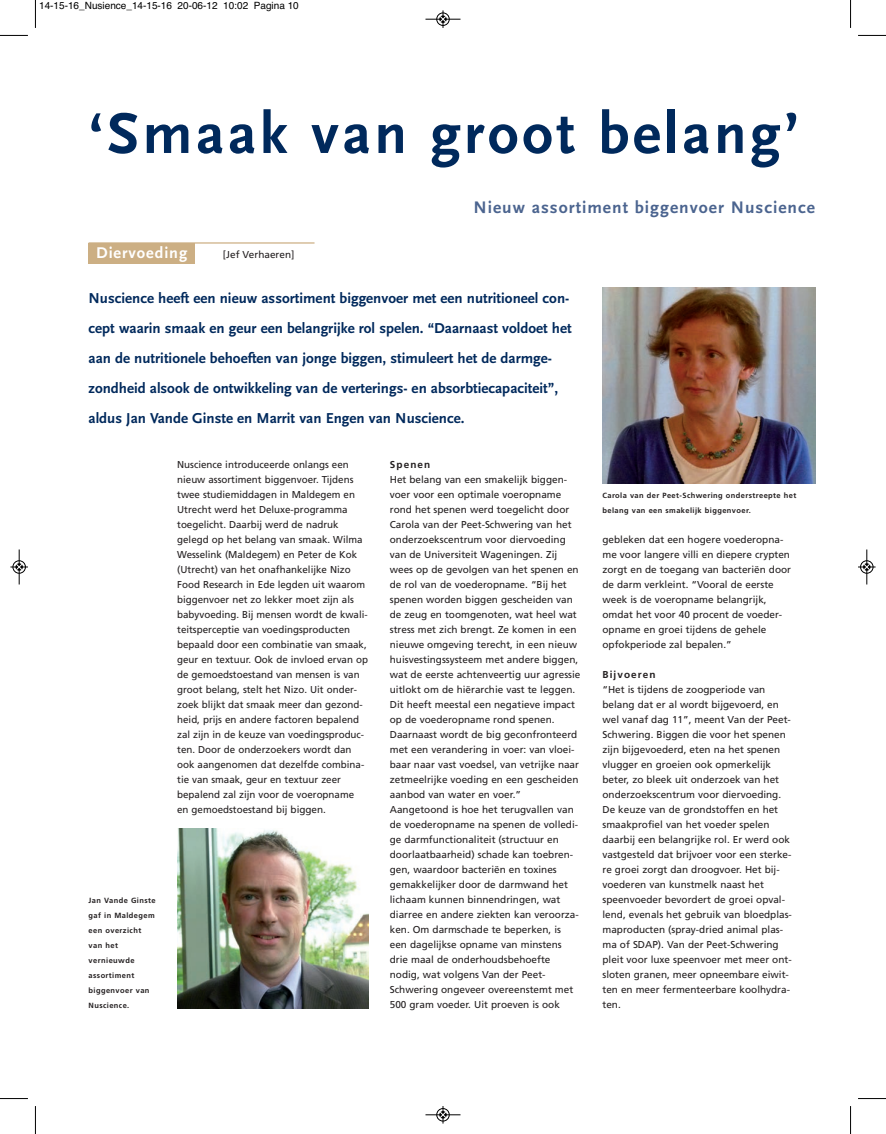
<style>
.page{position:relative;width:886px;height:1134px;background:#fff}
.page>*{position:absolute;margin:0;border:0;box-sizing:border-box;transform-origin:0 0}
.t1{font:700 60px "Scala Sans";letter-spacing:.055em;color:#00295c}
.t2{font:700 17.5px "Scala Sans";letter-spacing:.055em;color:#4b648f}
.t3{font:700 16.25px "Scala Sans";letter-spacing:.055em;color:#fff}
.t4{font:700 15px/30px "Scala Sans";color:#00295c}
.t5{font:10px/15px "Frutiger";color:#231f20}
.t6{font:10px "Helvetica";color:#000}
.t7{font:700 7.5px/15px "Frutiger";letter-spacing:.055em;color:#231f20}
.s1{font-weight:700}
</style>
<div class="page">
<div style="left:89px;top:243px;width:106px;height:20px;background:#ccaf84"></div>
<hr style="left:89px;top:242px;width:225px;height:2px;background:#ccaf84">
<img style="left:602px;top:288px;width:213px;height:195px">
<img style="left:177px;top:828px;width:191px;height:180px">
<svg style="left:35px;top:0;width:1px;height:28px"></svg>
<svg style="left:0;top:35px;width:28px;height:1px"></svg>
<svg style="left:850px;top:0;width:1px;height:28px"></svg>
<svg style="left:858px;top:35px;width:28px;height:1px"></svg>
<svg style="left:35px;top:1106px;width:1px;height:28px"></svg>
<svg style="left:0;top:1098px;width:28px;height:1px"></svg>
<svg style="left:850px;top:1106px;width:1px;height:28px"></svg>
<svg style="left:858px;top:1098px;width:28px;height:1px"></svg>
<div style="left:436px;top:13px;width:14px;height:13px;border:1px solid #fff;border-radius:50%"></div>
<hr style="left:425px;top:19px;width:35px;height:1px;background:#000">
<div style="left:437px;top:13px;width:12px;height:13px;border:1px solid #000;border-radius:50%"></div>
<svg style="left:440px;top:10px;width:6px;height:18px"></svg>
<div style="left:436px;top:1108px;width:14px;height:13px;border:1px solid #fff;border-radius:50%"></div>
<hr style="left:425px;top:1114px;width:35px;height:1px;background:#000">
<div style="left:437px;top:1108px;width:12px;height:13px;border:1px solid #000;border-radius:50%"></div>
<svg style="left:440px;top:1106px;width:6px;height:17px"></svg>
<div style="left:13px;top:560px;width:13px;height:14px;border:1px solid #fff;border-radius:50%"></div>
<hr style="left:19px;top:549px;width:1px;height:35px;background:#000">
<div style="left:13px;top:561px;width:13px;height:12px;border:1px solid #000;border-radius:50%"></div>
<svg style="left:10px;top:564px;width:18px;height:6px"></svg>
<div style="left:860px;top:560px;width:13px;height:14px;border:1px solid #fff;border-radius:50%"></div>
<hr style="left:866px;top:549px;width:1px;height:35px;background:#000">
<div style="left:860px;top:561px;width:13px;height:12px;border:1px solid #000;border-radius:50%"></div>
<svg style="left:858px;top:564px;width:17px;height:6px"></svg>
<p class="t6" style="left:39px;top:2px;width:261px">14-15-16_Nusience_14-15-16 20-06-12 10:02 Pagina 10</p>
<p class="t1" style="left:89px;top:110px;width:712px">‘Smaak van groot belang’</p>
<p class="t3" style="left:96px;top:246px;width:93px">Diervoeding</p>
<p class="t5" style="left:223px;top:248px;width:73px">[Jef Verhaeren]</p>
<p class="t2" style="left:473px;top:200px;width:343px">Nieuw assortiment biggenvoer Nuscience</p>
<p class="t4" style="left:89px;top:284px;width:485px">Nuscience heeft een nieuw assortiment biggenvoer met een nutritioneel con&shy;cept waarin smaak en geur een belangrijke rol spelen. “Daarnaast voldoet het aan de nutritionele behoeften van jonge biggen, stimuleert het de darmge&shy;zondheid alsook de ontwikkeling van de verterings- en absorbtiecapaciteit”, aldus Jan Vande Ginste en Marrit van Engen van Nuscience.</p>
<p class="t7" style="left:89px;top:893px;width:69px">Jan Vande Ginste gaf in Maldegem een overzicht van het vernieuwde assortiment biggenvoer van<br>Nuscience.</p>
<p class="t5" style="left:177px;top:458px;width:192px">Nuscience introduceerde onlangs een nieuw assortiment biggenvoer. Tijdens twee studiemiddagen in Maldegem en Utrecht werd het Deluxe-programma toegelicht. Daarbij werd de nadruk gelegd op het belang van smaak. Wilma Wesselink (Maldegem) en Peter de Kok (Utrecht) van het onafhankelijke Nizo Food Research in Ede legden uit waarom biggenvoer net zo lekker moet zijn als babyvoeding. Bij mensen wordt de kwali&shy;teitsperceptie van voedingsproducten bepaald door een combinatie van smaak, geur en textuur. Ook de invloed ervan op de gemoedstoestand van mensen is van groot belang, stelt het Nizo. Uit onder&shy;zoek blijkt dat smaak meer dan gezond&shy;heid, prijs en andere factoren bepalend zal zijn in de keuze van voedingsproduc&shy;ten. Door de onderzoekers wordt dan ook aangenomen dat dezelfde combina&shy;tie van smaak, geur en textuur zeer bepalend zal zijn voor de voeropname en gemoedstoestand bij biggen.</p>
<p class="t5" style="left:390px;top:458px;width:192px"><span class="s1">Spenen<br></span>Het belang van een smakelijk biggen&shy;voer voor een optimale voeropname rond het spenen werd toegelicht door Carola van der Peet-Schwering van het onderzoekscentrum voor diervoeding van de Universiteit Wageningen. Zij wees op de gevolgen van het spenen en de rol van de voederopname. “Bij het spenen worden biggen gescheiden van de zeug en toomgenoten, wat heel wat stress met zich brengt. Ze komen in een nieuwe omgeving terecht, in een nieuw huisvestingssysteem met andere biggen, wat de eerste achtenveertig uur agressie uitlokt om de hiërarchie vast te leggen.<br>Dit heeft meestal een negatieve impact op de voederopname rond spenen.<br>Daarnaast wordt de big geconfronteerd met een verandering in voer: van vloei&shy;baar naar vast voedsel, van vetrijke naar zetmeelrijke voeding en een gescheiden aanbod van water en voer.” Aangetoond is hoe het terugvallen van de voederopname na spenen de volledi&shy;ge darmfunctionaliteit (structuur en doorlaatbaarheid) schade kan toebren&shy;gen, waardoor bacteriën en toxines gemakkelijker door de darmwand het lichaam kunnen binnendringen, wat diarree en andere ziekten kan veroorza&shy;ken. Om darmschade te beperken, is een dagelijkse opname van minstens drie maal de onderhoudsbehoefte nodig, wat volgens Van der Peet-Schwering ongeveer overeenstemt met 500 gram voeder. Uit proeven is ook</p>
<p class="t7" style="left:602px;top:488px;width:195px">Carola van der Peet-Schwering onderstreepte het belang van een smakelijk biggenvoer.</p>
<p class="t5" style="left:602px;top:533px;width:190px">gebleken dat een hogere voederopna&shy;me voor langere villi en diepere crypten zorgt en de toegang van bacteriën door de darm verkleint. “Vooral de eerste week is de voeropname belangrijk, omdat het voor 40 procent de voeder&shy;opname en groei tijdens de gehele opfokperiode zal bepalen.”</p>
<p class="t5" style="left:602px;top:668px;width:191px"><span class="s1">Bijvoeren<br></span>“Het is tijdens de zoogperiode van belang dat er al wordt bijgevoerd, en wel vanaf dag 11”, meent Van der Peet-Schwering. Biggen die voor het spenen zijn bijgevoederd, eten na het spenen vlugger en groeien ook opmerkelijk beter, zo bleek uit onderzoek van het onderzoekscentrum voor diervoeding.<br>De keuze van de grondstoffen en het smaakprofiel van het voeder spelen daarbij een belangrijke rol. Er werd ook vastgesteld dat brijvoer voor een sterke&shy;re groei zorgt dan droogvoer. Het bij&shy;voederen van kunstmelk naast het speenvoeder bevordert de groei opval&shy;lend, evenals het gebruik van bloedplas&shy;maproducten (spray-dried animal plas&shy;ma of SDAP). Van der Peet-Schwering pleit voor luxe speenvoer met meer ont&shy;sloten granen, meer opneembare eiwit&shy;ten en meer fermenteerbare koolhydra&shy;ten.</p>
</div>
